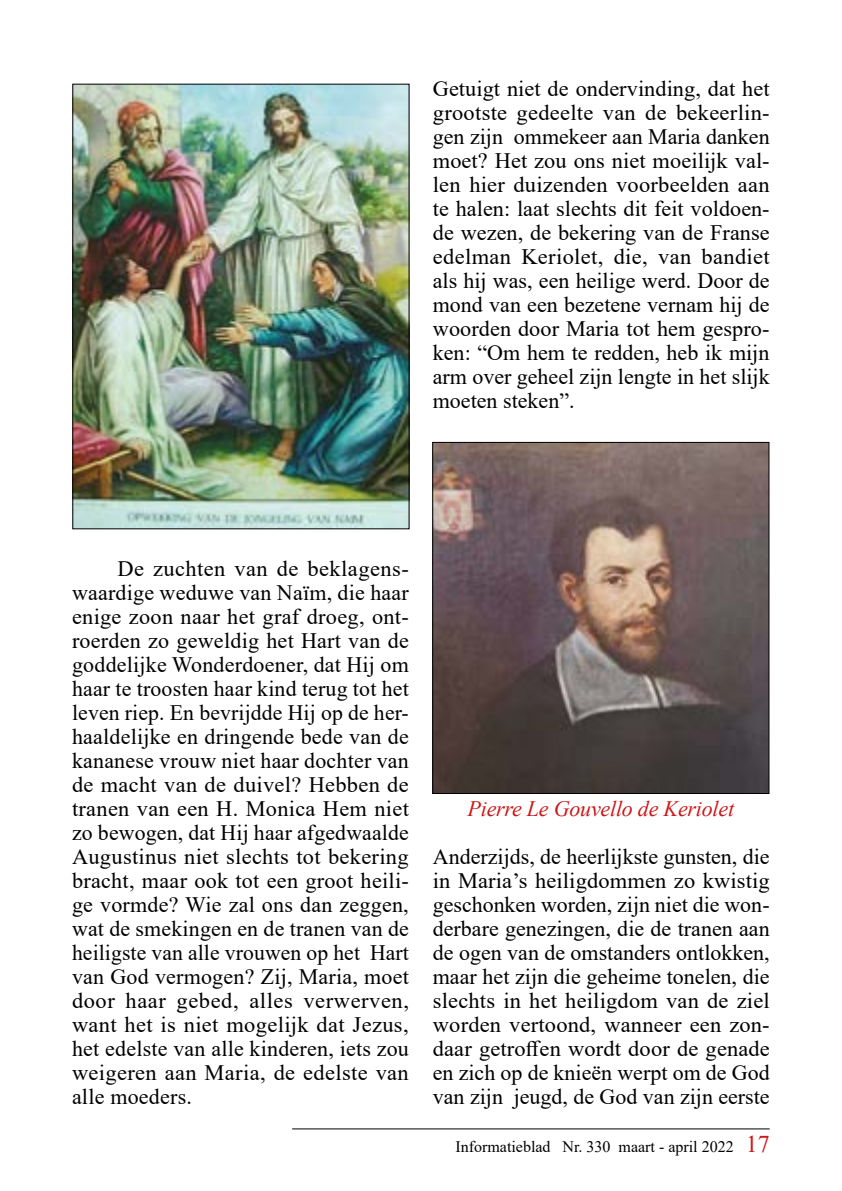
<style>
.page{position:relative;width:842px;height:1191px;background:#fff}
.page>*{position:absolute;margin:0;border:0;box-sizing:border-box;transform-origin:0 0}
.t1{font:22px/24px "Times New Roman";color:#000;text-align:justify}
.t2{font:italic 22px "Times New Roman";letter-spacing:-.01em;color:#cd1719}
.t3{font:16px "Times New Roman";color:#000}
.s1{font-size:24px;color:#cd1719}
</style>
<div class="page">
<hr style="left:292px;top:1128px;width:478px;height:1px;background:#000">
<img style="left:74px;top:86px;width:334px;height:441px">
<div style="left:72px;top:84px;width:338px;height:445px;border:1px solid #000"></div>
<img style="left:434px;top:444px;width:333px;height:348px">
<div style="left:432px;top:442px;width:337px;height:352px;border:1px solid #000"></div>
<p class="t1" style="left:433px;top:76px;width:338px">Getuigt niet de ondervinding, dat het grootste gedeelte van de bekeerlin&shy;gen zijn ommekeer aan Maria danken moet? Het zou ons niet moeilijk val&shy;len hier duizenden voorbeelden aan te halen: laat slechts dit feit voldoen&shy;de wezen, de bekering van de Franse edelman Keriolet, die, van bandiet als hij was, een heilige werd. Door de mond van een bezetene vernam hij de woorden door Maria tot hem gespro&shy;ken: “Om hem te redden, heb ik mijn arm over geheel zijn lengte in het slijk moeten steken”.</p>
<p class="t1" style="left:72px;top:556px;width:338px;text-indent:45px">De zuchten van de beklagens&shy;waardige weduwe van Naïm, die haar enige zoon naar het graf droeg, ont&shy;roerden zo geweldig het Hart van de goddelijke Wonderdoener, dat Hij om haar te troosten haar kind terug tot het leven riep. En bevrijdde Hij op de her&shy;haaldelijke en dringende bede van de kananese vrouw niet haar dochter van de macht van de duivel? Hebben de tranen van een H. Monica Hem niet zo bewogen, dat Hij haar afgedwaalde Augustinus niet slechts tot bekering bracht, maar ook tot een groot heili&shy;ge vormde? Wie zal ons dan zeggen, wat de smekingen en de tranen van de heiligste van alle vrouwen op het Hart van God vermogen? Zij, Maria, moet door haar gebed, alles verwerven, want het is niet mogelijk dat Jezus, het edelste van alle kinderen, iets zou weigeren aan Maria, de edelste van alle moeders.</p>
<p class="t2" style="left:468px;top:793px;width:268px">Pierre Le Gouvello de Keriolet</p>
<p class="t1" style="left:433px;top:844px;width:338px">Anderzijds, de heerlijkste gunsten, die in Maria’s heiligdommen zo kwistig geschonken worden, zijn niet die won&shy;derbare genezingen, die de tranen aan de ogen van de omstanders ontlokken, maar het zijn die geheime tonelen, die slechts in het heiligdom van de ziel worden vertoond, wanneer een zon&shy;daar getroffen wordt door de genade en zich op de knieën werpt om de God van zijn jeugd, de God van zijn eerste</p>
<p class="t3" style="left:455px;top:1134px;width:316px">Informatieblad Nr. 330 maart - april 2022 <span class="s1">17</span></p>
</div>
